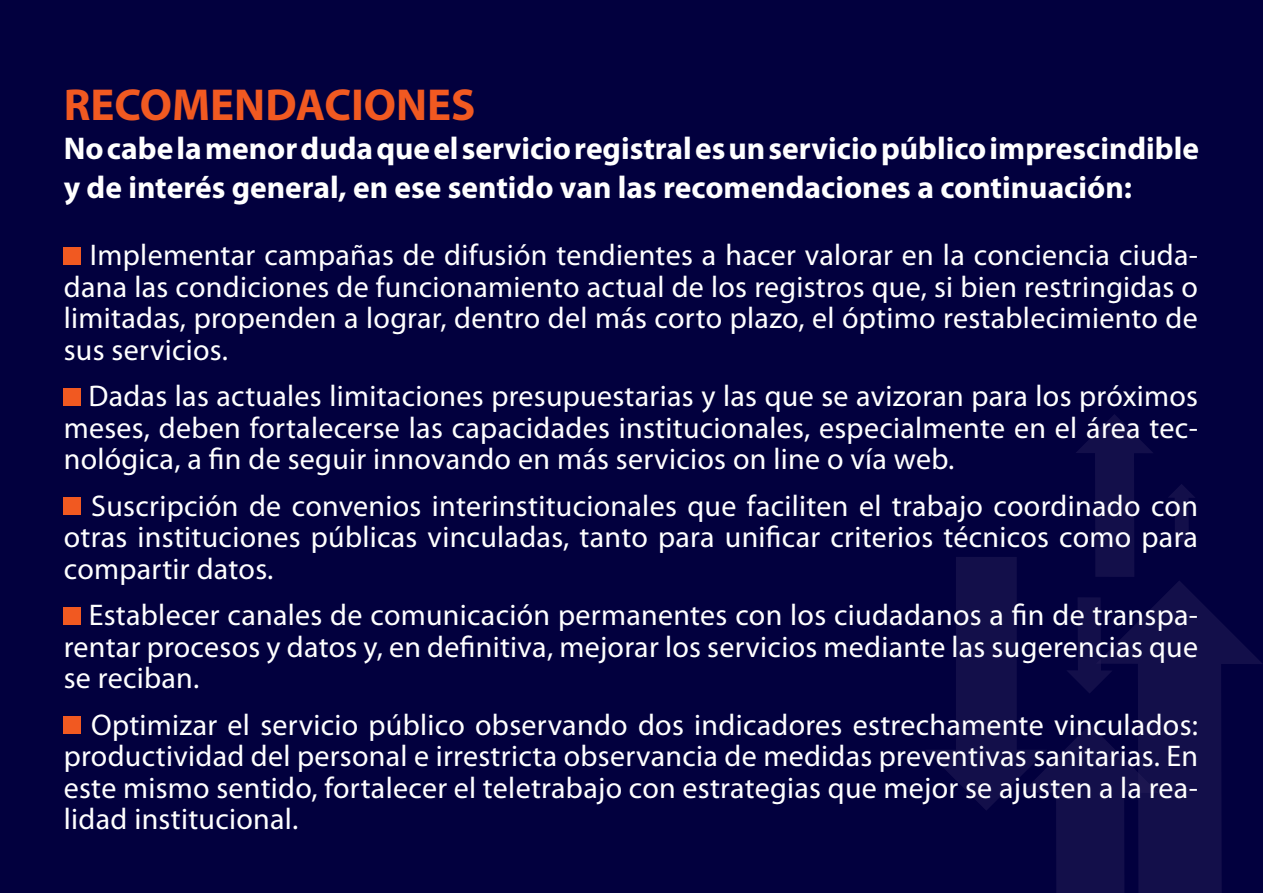
<style>
.page{position:relative;width:1263px;height:893px;background:#02003e}
.page>*{position:absolute;margin:0;border:0;box-sizing:border-box;transform-origin:0 0}
.t1{font:700 45px "Myriad Pro";color:#f15921}
.t2{font:700 31.5px/39px "Myriad Pro";color:#fff}
.t3{font:30px/31.5px "Myriad Pro";letter-spacing:.01em;color:#fff;text-align:justify}
</style>
<div class="page">
<svg style="left:1158px;top:581px;width:104px;height:312px;fill:#130f4a"></svg>
<svg style="left:1169px;top:484px;width:26px;height:58px"></svg>
<svg style="left:926px;top:414px;width:232px;height:479px"></svg>
<div style="left:64px;top:247px;width:17px;height:17px;background:#f15921"></div>
<div style="left:64px;top:388px;width:17px;height:17px;background:#f15921"></div>
<div style="left:64px;top:498px;width:17px;height:17px;background:#f15921"></div>
<div style="left:64px;top:607px;width:17px;height:17px;background:#f15921"></div>
<div style="left:64px;top:717px;width:17px;height:17px;background:#f15921"></div>
<p class="t1" style="left:64px;top:75px;width:413px">RECOMENDACIONES</p>
<p class="t2" style="left:64px;top:128px;width:1137px">No cabe la menor duda que el servicio registral es un servicio público imprescindible y de interés general, en ese sentido van las recomendaciones a continuación:</p>
<p class="t3" style="left:64px;top:239px;width:1136px;text-indent:26px">Implementar campañas de difusión tendientes a hacer valorar en la conciencia ciuda&shy;dana las condiciones de funcionamiento actual de los registros que, si bien restringidas o limitadas, propenden a lograr, dentro del más corto plazo, el óptimo restablecimiento de sus servicios.</p>
<p class="t3" style="left:64px;top:380px;width:1136px;text-indent:25px">Dadas las actuales limitaciones presupuestarias y las que se avizoran para los próximos meses, deben fortalecerse las capacidades institucionales, especialmente en el área tec&shy;nológica, a fin de seguir innovando en más servicios on line o vía web.</p>
<p class="t3" style="left:64px;top:489px;width:1136px;text-indent:28px">Suscripción de convenios interinstitucionales que faciliten el trabajo coordinado con otras instituciones públicas vinculadas, tanto para unificar criterios técnicos como para compartir datos.</p>
<p class="t3" style="left:64px;top:599px;width:1136px;text-indent:25px">Establecer canales de comunicación permanentes con los ciudadanos a fin de transpa&shy;rentar procesos y datos y, en definitiva, mejorar los servicios mediante las sugerencias que se reciban.</p>
<p class="t3" style="left:64px;top:708px;width:1136px;text-indent:27px">Optimizar el servicio público observando dos indicadores estrechamente vinculados: productividad del personal e irrestricta observancia de medidas preventivas sanitarias. En este mismo sentido, fortalecer el teletrabajo con estrategias que mejor se ajusten a la rea&shy;lidad institucional.</p>
</div>
